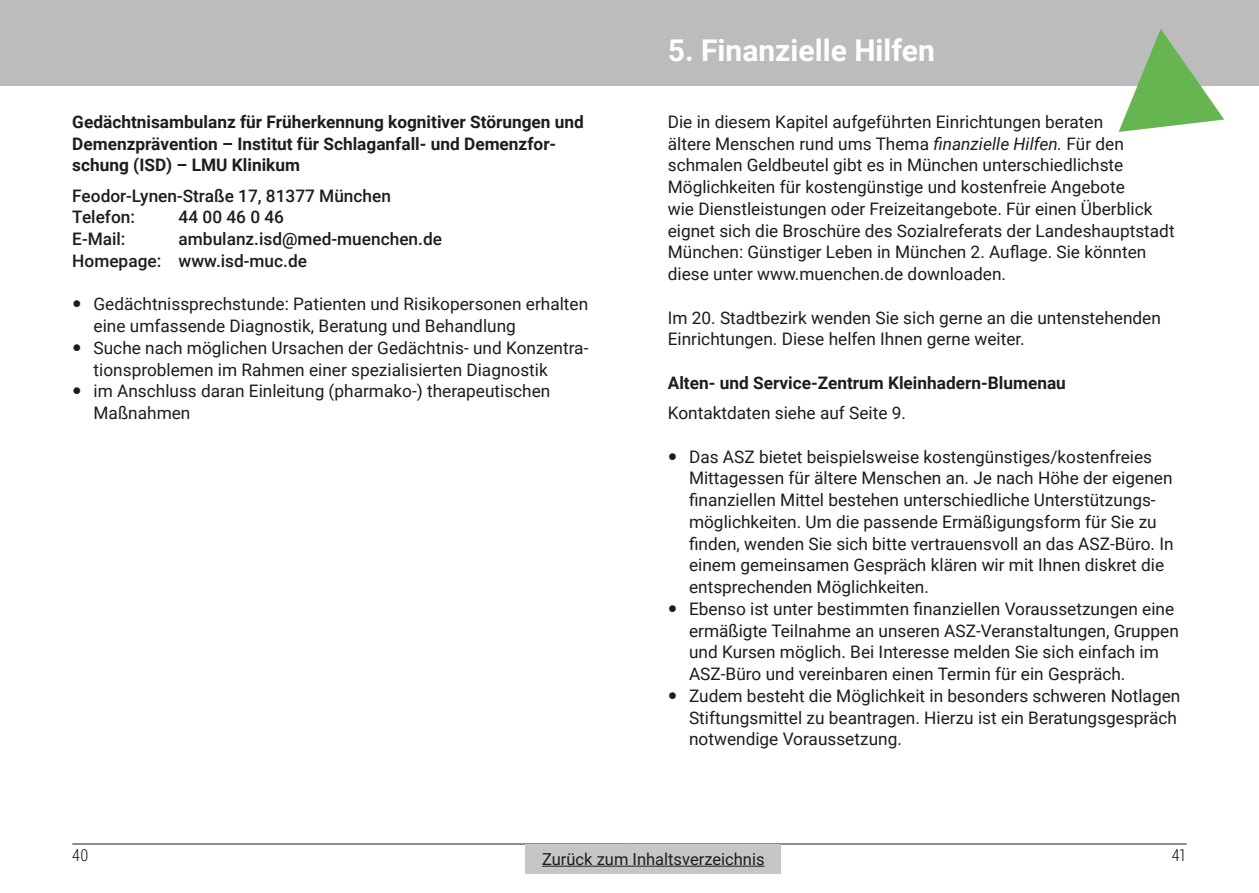
<style>
.page{position:relative;width:1259px;height:893px;background:#fff}
.page>*{position:absolute;margin:0;border:0;box-sizing:border-box;transform-origin:0 0}
.t1{font:700 30px "Roboto";color:#fff}
.Fließtext{font:17.25px/21.8px "Roboto";color:#1d1d1b}
.Titel{font:700 17.25px/21.8px "Roboto";color:#1d1d1b}
.Kontakt{font:500 17.25px "Roboto";color:#1d1d1b}
.t2{font:16.5px "Roboto";color:#1d1d1b}
.t3{font:300 16.5px "Roboto Condensed";color:#1d1d1b}
.s1{font-style:italic}
</style>
<div class="page">
<hr style="left:72px;top:844px;width:557px;height:1px;background:#1d1d1b">
<hr style="left:629px;top:844px;width:557px;height:1px;background:#1d1d1b">
<div style="left:526px;top:844px;width:255px;height:30px;background:#c6c6c6"></div>
<hr style="left:542px;top:866px;width:222px;height:1px;background:#1d1d1b">
<div style="left:0;top:0;width:1259px;height:85px;background:#bcbcbc"></div>
<svg style="left:1118px;top:29px;width:106px;height:103px"></svg>
<p class="Titel" style="left:72px;top:110px;width:513px">Gedächtnisambulanz für Früherkennung kognitiver Störungen und<br>Demenzprävention – Institut für Schlaganfall- und Demenzfor&shy;schung (ISD) – LMU Klinikum</p>
<p class="Kontakt" style="left:72px;top:183px;width:320px">Feodor-Lynen-Straße 17, 81377 München</p>
<p class="Kontakt" style="left:72px;top:205px;width:64px">Telefon:</p>
<p class="Kontakt" style="left:179px;top:205px;width:107px">44 00 46 0 46</p>
<p class="Kontakt" style="left:72px;top:227px;width:55px">E-Mail:</p>
<p class="Kontakt" style="left:179px;top:227px;width:265px">ambulanz.isd@med-muenchen.de</p>
<p class="Kontakt" style="left:72px;top:249px;width:236px">Homepage: www.isd-muc.de</p>
<p class="Fließtext" style="left:94px;top:293px;width:496px">Gedächtnissprechstunde: Patienten und Risikopersonen erhalten eine umfassende Diagnostik, Beratung und Behandlung</p>
<p class="Fließtext" style="left:94px;top:336px;width:496px">Suche nach möglichen Ursachen der Gedächtnis- und Konzentra&shy;tionsproblemen im Rahmen einer spezialisierten Diagnostik</p>
<p class="Fließtext" style="left:94px;top:380px;width:458px">im Anschluss daran Einleitung (pharmako-) therapeutischen<br>Maßnahmen</p>
<p class="t1" style="left:668px;top:29px;width:269px">5. Finanzielle Hilfen</p>
<p class="Fließtext" style="left:668px;top:110px;width:508px">Die in diesem Kapitel aufgeführten Einrichtungen beraten<br>ältere Menschen rund ums Thema <span class="s1">finanzielle Hilfen.</span> Für den schmalen Geldbeutel gibt es in München unterschiedlichste Möglichkeiten für kostengünstige und kostenfreie Angebote<br>wie Dienstleistungen oder Freizeitangebote. Für einen Überblick eignet sich die Broschüre des Sozialreferats der Landeshauptstadt München: Günstiger Leben in München 2. Auflage. Sie könnten diese unter www.muenchen.de downloaden.</p>
<p class="Fließtext" style="left:668px;top:306px;width:495px">Im 20. Stadtbezirk wenden Sie sich gerne an die untenstehenden<br>Einrichtungen. Diese helfen Ihnen gerne weiter.</p>
<p class="Titel" style="left:668px;top:371px;width:400px">Alten- und Service-Zentrum Kleinhadern-Blumenau</p>
<p class="Fließtext" style="left:668px;top:401px;width:240px">Kontaktdaten siehe auf Seite 9.</p>
<p class="Fließtext" style="left:689px;top:445px;width:486px">Das ASZ bietet beispielsweise kostengünstiges/kostenfreies Mittagessen für ältere Menschen an. Je nach Höhe der eigenen finanziellen Mittel bestehen unterschiedliche Unterstützungs&shy;möglichkeiten. Um die passende Ermäßigungsform für Sie zu finden, wenden Sie sich bitte vertrauensvoll an das ASZ-Büro. In einem gemeinsamen Gespräch klären wir mit Ihnen diskret die entsprechenden Möglichkeiten.</p>
<p class="Fließtext" style="left:689px;top:597px;width:491px">Ebenso ist unter bestimmten finanziellen Voraussetzungen eine ermäßigte Teilnahme an unseren ASZ-Veranstaltungen, Gruppen und Kursen möglich. Bei Interesse melden Sie sich einfach im ASZ-Büro und vereinbaren einen Termin für ein Gespräch.</p>
<p class="Fließtext" style="left:689px;top:684px;width:493px">Zudem besteht die Möglichkeit in besonders schweren Notlagen<br>Stiftungsmittel zu beantragen. Hierzu ist ein Beratungsgespräch notwendige Voraussetzung.</p>
<p class="t3" style="left:72px;top:844px;width:17px">40</p>
<p class="t2" style="left:542px;top:847px;width:224px">Zurück zum Inhaltsverzeichnis</p>
<p class="t3" style="left:1171px;top:844px;width:16px">41</p>
</div>
